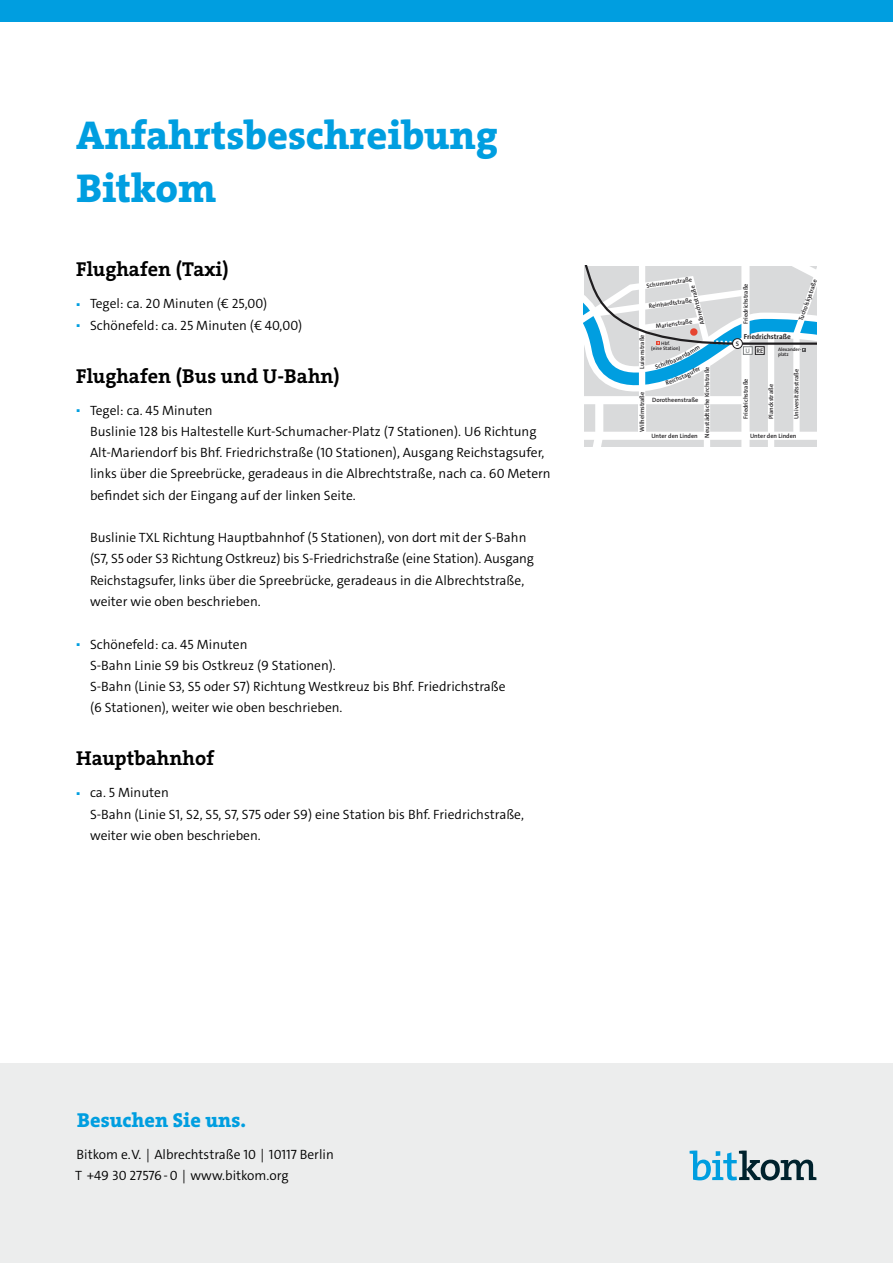
<style>
.page{position:relative;width:893px;height:1263px;background:#fff}
.page>*{position:absolute;margin:0;border:0;box-sizing:border-box;transform-origin:0 0}
.t1{font:40.5px/53.1px "The Serif HP8 Ex Bld";color:#009ee0}
.t2{font:20.25px "The Serif HP7 Bld";letter-spacing:.005em;color:#000}
.t3{font:20.25px "The Serif HP8 Ex Bld";letter-spacing:.005em;color:#009ee0}
.t4{font:300 13.5px/21.3px "The Sans C4 s";color:#000}
.t5{font:700 7.2px "The Sans C4 s";color:#201e20}
.t6{font:600 6.6px "The Sans";color:#201e20}
.t7{font:600 6.15px "The Sans";color:#201e20}
.t8{font:600 4.95px/4.9px "The Sans";color:#201e20}
.t9{font:300 4.2px "The Sans C4 s";color:#009ee0}
.s1{font-family:"The Sans C4 s"}
.s2{color:#7d8182}
</style>
<div class="page">
<div style="left:0;top:0;width:893px;height:21px;background:#009ee0"></div>
<div style="left:0;top:1063px;width:893px;height:200px;background:#eceded"></div>
<svg style="left:690px;top:1150px;width:126px;height:30px"></svg>
<svg style="left:584px;top:266px;width:232px;height:180px"></svg>
<h1 class="t1" style="left:76px;top:108px;width:423px">Anfahrtsbeschreibung<br>Bitkom</h1>
<h2 class="t2" style="left:76px;top:256px;width:154px">Flughafen (Taxi)</h2>
<p class="t9" style="left:77px;top:302px;width:5px">◼</p>
<p class="t4" style="left:90px;top:293px;width:179px">Tegel: ca. 20 Minuten (€ 25,00)</p>
<p class="t9" style="left:77px;top:323px;width:5px">◼</p>
<p class="t4" style="left:90px;top:314px;width:214px">Schönefeld: ca. 25 Minuten (€ 40,00)</p>
<h2 class="t2" style="left:76px;top:362px;width:265px">Flughafen (Bus und U-Bahn)</h2>
<p class="t9" style="left:77px;top:408px;width:5px">◼</p>
<p class="t4" style="left:90px;top:399px;width:462px">Tegel: ca. 45 Minuten<br>Buslinie 128 bis Haltestelle Kurt-Schumacher-Platz (7 Stationen). U6 Richtung Alt-Mariendorf bis Bhf. Friedrichstraße (10 Stationen), Ausgang Reichstagsufer, links über die Spreebrücke, geradeaus in die Albrechtstraße, nach ca. 60 Metern befindet sich der Eingang auf der linken Seite.</p>
<p class="t4" style="left:90px;top:527px;width:446px">Buslinie TXL Richtung Hauptbahnhof (5 Stationen), von dort mit der S-Bahn (S7, S5 oder S3 Richtung Ostkreuz) bis S-Friedrichstraße (eine Station). Ausgang Reichstagsufer, links über die Spreebrücke, geradeaus in die Albrechtstraße, weiter wie oben beschrieben.</p>
<p class="t9" style="left:77px;top:642px;width:5px">◼</p>
<p class="t4" style="left:90px;top:633px;width:417px">Schönefeld: ca. 45 Minuten<br>S-Bahn Linie S9 bis Ostkreuz (9 Stationen).<br>S-Bahn (Linie S3, S5 oder S7) Richtung Westkreuz bis Bhf. Friedrichstraße (6 Stationen), weiter wie oben beschrieben.</p>
<h2 class="t2" style="left:76px;top:745px;width:139px">Hauptbahnhof</h2>
<p class="t9" style="left:77px;top:791px;width:5px">◼</p>
<p class="t4" style="left:90px;top:782px;width:436px">ca. 5 Minuten<br>S-Bahn (Linie S1, S2, S5, S7, S75 oder S9) eine Station bis Bhf. Friedrichstraße, weiter wie oben beschrieben.</p>
<p class="t7" style="left:646px;top:282px;width:47px;rotate:-8deg">Schumannstraße</p>
<p class="t7" style="left:699px;top:326px;width:41px;rotate:-105deg">A bl rechtstraße</p>
<p class="t7" style="left:648px;top:302px;width:45px;rotate:-8deg">Reinhardtstraße</p>
<p class="t7" style="left:655px;top:322px;width:38px;rotate:-8deg">Marienstraße</p>
<p class="t7" style="left:638px;top:369px;width:36px;rotate:-90deg">Luisenstraße</p>
<p class="t8" style="left:651px;top:340px;width:30px;line-height:5.6px;text-align:center">Hbf.<br>(<span class="s1">eine</span> Station)</p>
<p class="t7" style="left:703px;top:437px;width:73px;rotate:-90deg">Neustädtische Kirchstraße</p>
<p class="t7" style="left:638px;top:432px;width:42px;rotate:-90deg">Wilhelmstraße</p>
<p class="t7" style="left:652px;top:396px;width:48px">Dorotheenstraße</p>
<p class="t7" style="left:651px;top:432px;width:48px">Unter den Linden</p>
<p class="t7" style="left:742px;top:324px;width:42px;rotate:-90deg">Friedrichstraße</p>
<p class="t7" style="left:797px;top:319px;width:45px;rotate:-70deg">Tucholskystraße</p>
<p class="t5" style="left:744px;top:332px;width:49px">Friedrichstraße</p>
<p class="t6" style="left:736px;top:339px;width:5px">S</p>
<p class="t6" style="left:746px;top:346px;width:19px"><span class="s2">U</span> RE</p>
<p class="t8" style="left:778px;top:347px;width:25px">Alexander&shy;platz</p>
<p class="t7" style="left:742px;top:419px;width:42px;rotate:-90deg">Friedrichstraße</p>
<p class="t7" style="left:767px;top:419px;width:36px;rotate:-90deg">Planckstraße</p>
<p class="t7" style="left:792px;top:419px;width:51px;rotate:-90deg">Universitätsstraße</p>
<p class="t7" style="left:750px;top:432px;width:48px">Unter den Linden</p>
<h2 class="t3" style="left:77px;top:1106px;width:170px">Besuchen Sie uns.</h2>
<p class="t4" style="left:75px;top:1144px;width:260px">Bitkom e.V. | Albrechtstraße 10 | 10117 Berlin<br>T +49 30 27576-0 | www.bitkom.org</p>
</div>
